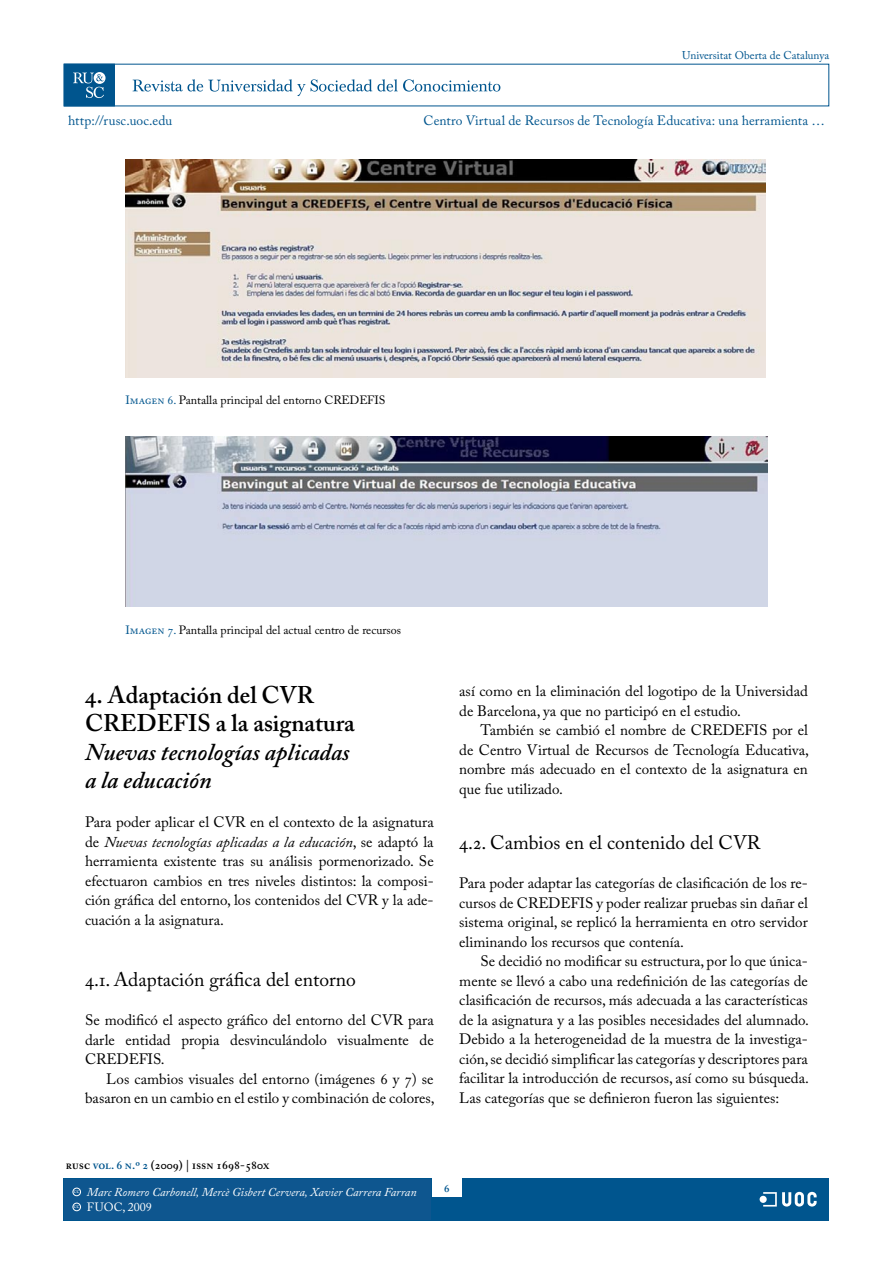
<style>
.page{position:relative;width:893px;height:1263px;background:#fff}
.page>*{position:absolute;margin:0;border:0;box-sizing:border-box;transform-origin:0 0}
.t1{font:600 24px/28.5px "Adobe Caslon Pro";color:#000}
.t2{font:19.5px "Adobe Caslon Pro";color:#000}
.t3{font:15px/19.5px "Adobe Caslon Pro";color:#000;text-align:justify}
.t4{font:13.5px "Adobe Caslon Pro";letter-spacing:.01em;color:#00558e}
.t5{font:12px "Adobe Caslon Pro";color:#000}
.t6{font:italic 12px "Adobe Caslon Pro";color:#fff}
.t7{font:italic 600 12px/13.5px "Adobe Caslon Pro";color:#fff}
.t8{font:600 12px "Adobe Caslon Pro";color:#000}
.t9{font:12px "Adobe Caslon Pro";color:#fff}
.t10{font:11.25px "Adobe Caslon Pro";color:#00558e}
.t11{font:600 10.5px "Adobe Caslon Pro";color:#00558e}
.t12{font:600 3.9px "Adobe Caslon Pro";color:#fff}
.s1{color:#00558e}
.s2{font-style:italic}
</style>
<div class="page">
<div style="left:64px;top:1178px;width:765px;height:42px;background:#00558e"></div>
<div style="left:64px;top:64px;width:50px;height:42px;background:#00558e"></div>
<div style="left:64px;top:64px;width:51px;height:42px;border:1px solid #00558e"></div>
<svg style="left:94px;top:72px;width:12px;height:12px"></svg>
<svg style="left:73px;top:73px;width:31px;height:25px"></svg>
<svg style="left:133px;top:79px;width:367px;height:17px"></svg>
<div style="left:432px;top:1159px;width:30px;height:37px;background:#fff"></div>
<div style="left:760px;top:1196px;width:7px;height:7px;background:#fff;border-radius:50%"></div>
<svg style="left:763px;top:1192px;width:54px;height:14px"></svg>
<img style="left:125px;top:159px;width:640px;height:218px">
<img style="left:125px;top:436px;width:643px;height:170px">
<div style="left:64px;top:1178px;width:366px;height:41px;background:#0e568f"></div>
<div style="left:73px;top:1188px;width:8px;height:8px;border:1px solid #fff;border-radius:50%"></div>
<div style="left:73px;top:1203px;width:8px;height:8px;border:1px solid #fff;border-radius:50%"></div>
<p class="t4" style="left:68px;top:112px;width:106px">http://rusc.uoc.edu</p>
<p class="t10" style="left:682px;top:48px;width:149px">Universitat Oberta de Catalunya</p>
<p class="t4" style="left:424px;top:112px;width:403px">Centro Virtual de Recursos de Tecnología Educativa: una herramienta …</p>
<p class="t5" style="left:125px;top:393px;width:262px"><span class="s1">Imagen 6.</span> Pantalla principal del entorno CREDEFIS</p>
<p class="t5" style="left:125px;top:623px;width:277px"><span class="s1">Imagen 7.</span> Pantalla principal del actual centro de recursos</p>
<p class="t1" style="left:85px;top:680px;width:271px">4. Adaptación del CVR<br>CREDEFIS a la asignatura<br><span class="s2">Nuevas tecnologías aplicadas a la educación</span></p>
<p class="t3" style="left:85px;top:812px;width:350px">Para poder aplicar el CVR en el contexto de la asignatura de <span class="s2">Nuevas tecnologías aplicadas a la educación</span>, se adaptó la herramienta existente tras su análisis pormenorizado. Se efectuaron cambios en tres niveles distintos: la composi&shy;ción gráfica del entorno, los contenidos del CVR y la ade&shy;cuación a la asignatura.</p>
<p class="t2" style="left:85px;top:968px;width:272px">4.1. Adaptación gráfica del entorno</p>
<p class="t3" style="left:85px;top:1010px;width:350px">Se modificó el aspecto gráfico del entorno del CVR para</p>
<p class="t3" style="left:85px;top:1030px;width:350px">darle entidad propia desvinculándolo visualmente de</p>
<p class="t3" style="left:85px;top:1049px;width:81px">CREDEFIS.</p>
<p class="t3" style="left:106px;top:1069px;width:329px">Los cambios visuales del entorno (imágenes 6 y 7) se</p>
<p class="t3" style="left:85px;top:1088px;width:351px">basaron en un cambio en el estilo y combinación de colores,</p>
<p class="t3" style="left:459px;top:681px;width:350px">así como en la eliminación del logotipo de la Universidad</p>
<p class="t3" style="left:459px;top:701px;width:283px">de Barcelona, ya que no participó en el estudio.</p>
<p class="t3" style="left:480px;top:720px;width:329px">También se cambió el nombre de CREDEFIS por el</p>
<p class="t3" style="left:459px;top:740px;width:351px">de Centro Virtual de Recursos de Tecnología Educativa,</p>
<p class="t3" style="left:459px;top:759px;width:350px">nombre más adecuado en el contexto de la asignatura en</p>
<p class="t3" style="left:459px;top:779px;width:105px">que fue utilizado.</p>
<p class="t2" style="left:459px;top:831px;width:303px">4.2. Cambios en el contenido del CVR</p>
<p class="t3" style="left:459px;top:873px;width:350px">Para poder adaptar las categorías de clasificación de los re-</p>
<p class="t3" style="left:459px;top:893px;width:350px">cursos de CREDEFIS y poder realizar pruebas sin dañar el</p>
<p class="t3" style="left:459px;top:912px;width:350px">sistema original, se replicó la herramienta en otro servidor</p>
<p class="t3" style="left:459px;top:932px;width:226px">eliminando los recursos que contenía.</p>
<p class="t3" style="left:480px;top:951px;width:329px">Se decidió no modificar su estructura, por lo que única-</p>
<p class="t3" style="left:459px;top:971px;width:350px">mente se llevó a cabo una redefinición de las categorías de</p>
<p class="t3" style="left:459px;top:990px;width:350px">clasificación de recursos, más adecuada a las características</p>
<p class="t3" style="left:459px;top:1010px;width:351px">de la asignatura y a las posibles necesidades del alumnado.</p>
<p class="t3" style="left:459px;top:1029px;width:350px">Debido a la heterogeneidad de la muestra de la investiga-</p>
<p class="t3" style="left:459px;top:1049px;width:350px">ción, se decidió simplificar las categorías y descriptores para</p>
<p class="t3" style="left:459px;top:1068px;width:351px">facilitar la introducción de recursos, así como su búsqueda.</p>
<p class="t3" style="left:459px;top:1088px;width:321px">Las categorías que se definieron fueron las siguientes:</p>
<p class="t8" style="left:66px;top:1157px;width:205px">rusc <span class="s1">vol. 6 n.º 2</span> (2009) | issn 1698-580x</p>
<p class="t7" style="left:70px;top:1186px;width:224px">Marc Romero Carbonell, Mercè Gisbert Cervera<br>Xavier Carrera Farran</p>
<p class="t12" style="left:74px;top:1190px;width:7px">CC</p>
<p class="t6" style="left:87px;top:1185px;width:331px">Marc Romero Carbonell, Mercè Gisbert Cervera, Xavier Carrera Farran</p>
<p class="t12" style="left:74px;top:1205px;width:7px">CC</p>
<p class="t9" style="left:87px;top:1200px;width:67px">FUOC, 2009</p>
<p class="t11" style="left:444px;top:1182px;width:7px">6</p>
</div>
